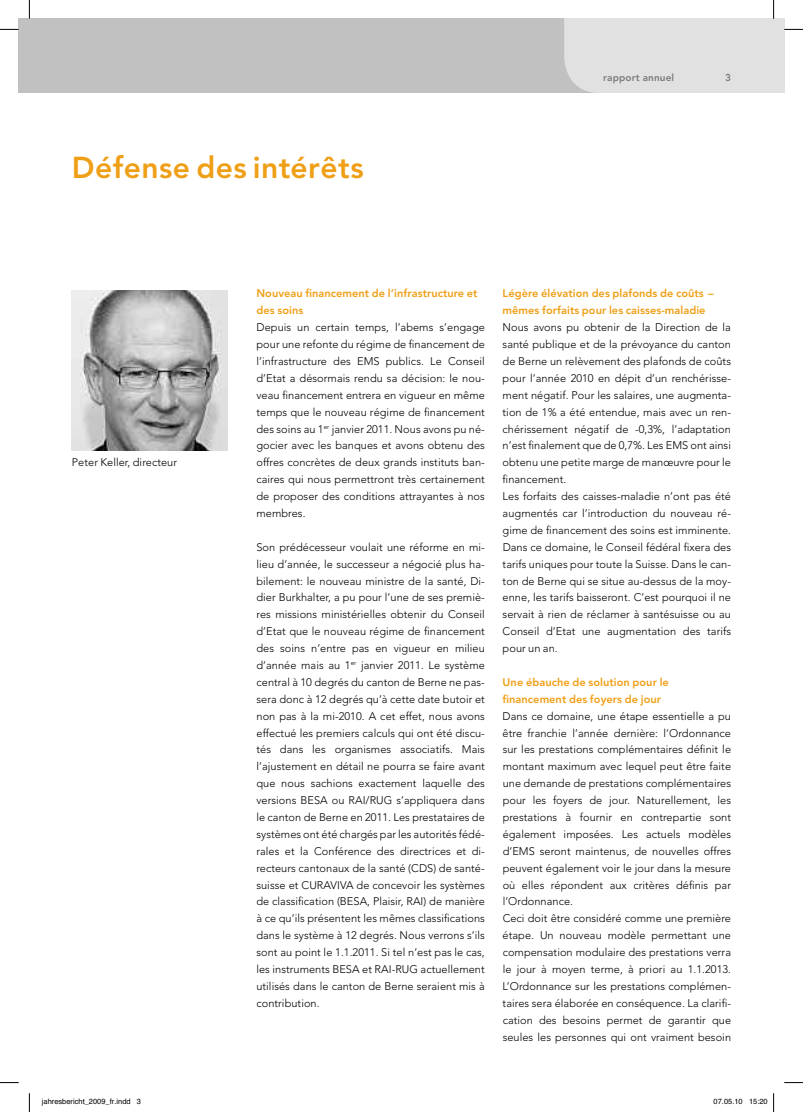
<style>
.page{position:relative;width:803px;height:1112px;background:#fff}
.page>*{position:absolute;margin:0;border:0;box-sizing:border-box;transform-origin:0 0}
.t1{font:30px "Avenir LT Heavy OV RSESYA";letter-spacing:.015em;color:#ef9f16}
.t2{font:11px/16.9px "Avenir LT Light OV HTESYA";letter-spacing:.005em;color:#000;text-align:justify}
.t3{font:11px/16.9px "Avenir LT Heavy OV RSESYA";letter-spacing:.005em;color:#ef9f16}
.t4{font:10px "Avenir LT Heavy OV RSESYA";letter-spacing:.01em;color:#7c7c7c}
.t5{font:7.5px "Helvetica OV ZSESYA";color:#000}
</style>
<div class="page">
<div style="left:30px;top:19px;width:534px;height:74px;background:#c1c1c1"></div>
<img style="left:72px;top:290px;width:156px;height:160px">
<svg style="left:0;top:1082px;width:19px;height:1px"></svg>
<svg style="left:784px;top:1082px;width:19px;height:1px"></svg>
<svg style="left:0;top:0;width:30px;height:93px"></svg>
<svg style="left:29px;top:1093px;width:1px;height:18px"></svg>
<svg style="left:564px;top:0;width:239px;height:93px"></svg>
<svg style="left:773px;top:1093px;width:1px;height:18px"></svg>
<h1 class="t1" style="left:72px;top:157px;width:294px">Défense des intérêts</h1>
<p class="t4" style="left:603px;top:74px;width:72px">rapport annuel</p>
<p class="t4" style="left:725px;top:74px;width:7px">3</p>
<p class="t2" style="left:72px;top:454px;width:107px">Peter Keller, directeur</p>
<p class="t3" style="left:256px;top:286px;width:223px">Nouveau financement de l’infrastructure et des soins</p>
<p class="t2" style="left:256px;top:319px;width:230px">Depuis un certain temps, l’abems s’engage pour une refonte du régime de financement de l’infrastructure des EMS publics. Le Conseil d’Etat a désormais rendu sa décision: le nou&shy;veau financement entrera en vigueur en même temps que le nouveau régime de financement des soins au 1<sup>er</sup> janvier 2011. Nous avons pu né&shy;gocier avec les banques et avons obtenu des offres concrètes de deux grands instituts ban&shy;caires qui nous permettront très certainement de proposer des conditions attrayantes à nos membres.</p>
<p class="t2" style="left:256px;top:538px;width:230px">Son prédécesseur voulait une réforme en mi&shy;lieu d’année, le successeur a négocié plus ha&shy;bilement: le nouveau ministre de la santé, Di&shy;dier Burkhalter, a pu pour l’une de ses premiè&shy;res missions ministérielles obtenir du Conseil d’Etat que le nouveau régime de financement des soins n’entre pas en vigueur en milieu d’année mais au 1<sup>er</sup> janvier 2011. Le système central à 10 degrés du canton de Berne ne pas&shy;sera donc à 12 degrés qu’à cette date butoir et non pas à la mi-2010. A cet effet, nous avons effectué les premiers calculs qui ont été discu&shy;tés dans les organismes associatifs. Mais l’ajustement en détail ne pourra se faire avant que nous sachions exactement laquelle des versions BESA ou RAI/RUG s’appliquera dans le canton de Berne en 2011. Les prestataires de systèmes ont été chargés par les autorités fédé&shy;rales et la Conférence des directrices et di&shy;recteurs cantonaux de la santé (CDS) de santé&shy;suisse et CURAVIVA de concevoir les systèmes de classification (BESA, Plaisir, RAI) de manière à ce qu’ils présentent les mêmes classifications dans le système à 12 degrés. Nous verrons s’ils sont au point le 1.1.2011. Si tel n’est pas le cas, les instruments BESA et RAI-RUG actuellement utilisés dans le canton de Berne seraient mis à contribution.</p>
<p class="t3" style="left:502px;top:286px;width:213px">Légère élévation des plafonds de coûts – mêmes forfaits pour les caisses-maladie</p>
<p class="t2" style="left:502px;top:319px;width:230px;text-align:left">Nous avons pu obtenir de la Direction de la santé publique et de la prévoyance du canton de Berne un relèvement des plafonds de coûts pour l’année 2010 en dépit d’un renchérisse&shy;ment négatif. Pour les salaires, une augmenta&shy;tion de 1% a été entendue, mais avec un ren&shy;chérissement négatif de -0,3%, l’adaptation n’est finalement que de 0,7%. Les EMS ont ainsi obtenu une petite marge de manœuvre pour le financement.<br>Les forfaits des caisses-maladie n’ont pas été augmentés car l’introduction du nouveau ré&shy;gime de financement des soins est imminente.<br>Dans ce domaine, le Conseil fédéral fixera des tarifs uniques pour toute la Suisse. Dans le can&shy;ton de Berne qui se situe au-dessus de la moy&shy;enne, les tarifs baisseront. C’est pourquoi il ne servait à rien de réclamer à santésuisse ou au Conseil d’Etat une augmentation des tarifs pour un an.</p>
<p class="t3" style="left:503px;top:674px;width:168px">Une ébauche de solution pour le financement des foyers de jour</p>
<p class="t2" style="left:503px;top:707px;width:230px;text-align:left">Dans ce domaine, une étape essentielle a pu être franchie l’année dernière: l’Ordonnance sur les prestations complémentaires définit le montant maximum avec lequel peut être faite une demande de prestations complémentaires pour les foyers de jour. Naturellement, les prestations à fournir en contrepartie sont également imposées. Les actuels modèles d’EMS seront maintenus, de nouvelles offres peuvent également voir le jour dans la mesure où elles répondent aux critères définis par l’Ordonnance.<br>Ceci doit être considéré comme une première étape. Un nouveau modèle permettant une compensation modulaire des prestations verra le jour à moyen terme, à priori au 1.1.2013.<br>L’Ordonnance sur les prestations complémen&shy;taires sera élaborée en conséquence. La clarifi&shy;cation des besoins permet de garantir que seules les personnes qui ont vraiment besoin</p>
<p class="t5" style="left:42px;top:1097px;width:101px">jahresbericht_2009_fr.indd 3</p>
<p class="t5" style="left:713px;top:1097px;width:56px">07.05.10 15:20</p>
</div>
